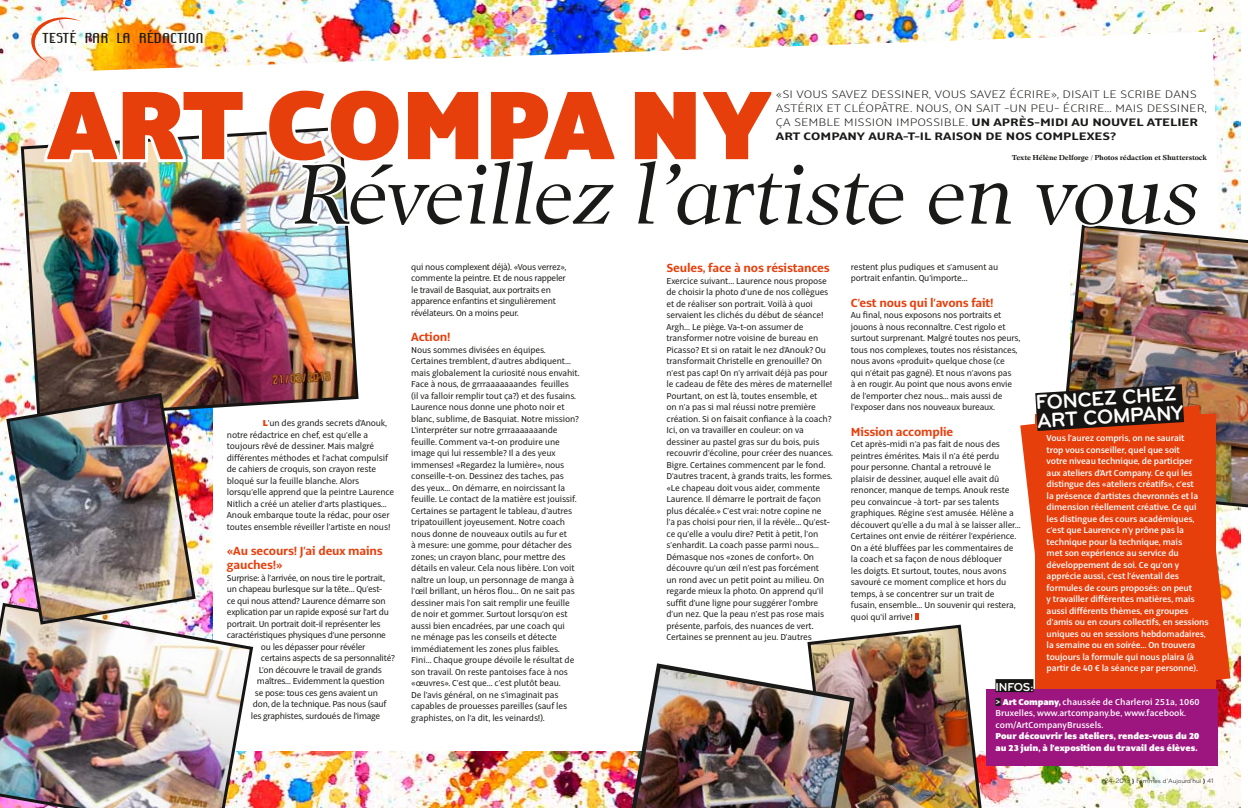
<style>
.page{position:relative;width:1248px;height:808px;background:#fff}
.page>*{position:absolute;margin:0;border:0;box-sizing:border-box;transform-origin:0 0}
.t1{font:900 107px "Alto";color:#e73f0c}
.t2{font:italic 300 88.6px "Adroit URW";color:#1a1a18}
.t3{font:700 21px/18.5px "Bryant Pro";color:#fff}
.t4{font:expanded 14px "Lady Ice";color:#1a1a18}
.t5{font:700 13px/14px "Alto";letter-spacing:-.015em;color:#e73f0c}
.t6{font:200 12px/14px "Alto";color:#1a1a18;scale:1.2 1}
.t7{font:700 12px "Bryant Pro";color:#fff}
.t8{font:9.5px/11.5px "Alto";letter-spacing:-.015em;color:#1a1a18}
.t9{font:600 9.5px/11.5px "Alto";letter-spacing:-.015em;color:#fff}
.t10{font:900 9.5px/11.5px "Alto";color:#fff}
.t11{font:700 7.5px "Adroit URW";letter-spacing:-.03em;color:#1a1a18}
.t12{font:6.5px "Bryant Pro";color:#1a1a18}
.s1{font-weight:700}
.s2{font-weight:900;color:#e73f0c}
.s3{font-weight:900}
</style>
<div class="page">
<img style="left:0;top:0;width:1240px;height:808px">
<svg style="left:69px;top:32px;width:1151px;height:215px"></svg>
<div style="left:213px;top:247px;width:856px;height:504px;background:#fff"></div>
<img style="left:19px;top:125px;width:341px;height:295px">
<svg style="left:31px;top:17px;width:50px;height:45px"></svg>
<svg style="left:41px;top:86px;width:208px;height:81px"></svg>
<img style="left:0;top:601px;width:255px;height:207px">
<img style="left:5px;top:391px;width:192px;height:235px">
<div style="left:776px;top:87px;width:423px;height:13px;background:#fff"></div>
<div style="left:776px;top:101px;width:430px;height:13px;background:#fff"></div>
<div style="left:776px;top:115px;width:425px;height:13px;background:#fff"></div>
<div style="left:776px;top:129px;width:343px;height:13px;background:#fff"></div>
<div style="left:1011px;top:152px;width:195px;height:9px;background:#fff"></div>
<img style="left:1054px;top:222px;width:193px;height:288px">
<svg style="left:263px;top:85px;width:357px;height:144px"></svg>
<svg style="left:629px;top:86px;width:278px;height:144px"></svg>
<svg style="left:924px;top:179px;width:91px;height:49px"></svg>
<svg style="left:1031px;top:179px;width:170px;height:50px"></svg>
<svg style="left:1022px;top:405px;width:208px;height:294px;fill:#e73f0c"></svg>
<svg style="left:1020px;top:373px;width:183px;height:69px"></svg>
<div style="left:985px;top:689px;width:232px;height:77px;background:#9d1680"></div>
<div style="left:995px;top:679px;width:38px;height:13px;background:#161513"></div>
<div style="left:995px;top:698px;width:5px;height:8px;background:#1a1a18"></div>
<img style="left:627px;top:613px;width:360px;height:195px">
<h3 class="t4" style="left:42px;top:29px;width:163px">TESTÉ PAR LA RÉDACTION</h3>
<p class="t6" style="left:776px;top:87px;width:361px">«SI VOUS SAVEZ DESSINER, VOUS SAVEZ ÉCRIRE», DISAIT LE SCRIBE DANS ASTÉRIX ET CLÉOPÂTRE. NOUS, ON SAIT -UN PEU- ÉCRIRE… MAIS DESSINER, ÇA SEM BLE M ISSION IM POSSIBLE. <span class="s1">Un après-midi au nouvel atelier Art Company au ra-t-il raison de nos complexes?</span></p>
<p class="t11" style="left:1011px;top:153px;width:197px">Texte Hélène Delforge / Photos rédaction et Shutterstock</p>
<h1 class="t1" style="left:48px;top:59px;width:724px">Art Compa ny</h1>
<h2 class="t2" style="left:295px;top:144px;width:906px">Réveillez l’artiste en vous</h2>
<p class="t8" style="left:227px;top:417px;width:169px;text-indent:36px"><span class="s2">L</span>’un des grands secrets d’Anouk, notre rédactrice en chef, est qu’elle a toujours rêvé de dessiner. Mais malgré différentes méthodes et l’achat compulsif de cahiers de croquis, son crayon reste bloqué sur la feuille blanche. Alors lorsqu’elle apprend que la peintre Laurence Nitlich a créé un atelier d’arts plastiques… Anouk embarque toute la rédac, pour oser toutes ensemble réveiller l’artiste en nous!</p>
<h3 class="t5" style="left:227px;top:544px;width:157px">«Au secours! J’ai deux mains gauches!»</h3>
<p class="t8" style="left:227px;top:572px;width:160px">Surprise: à l’arrivée, on nous tire le portrait,</p>
<p class="t8" style="left:227px;top:583px;width:157px">un chapeau burlesque sur la tête… Qu’est-</p>
<p class="t8" style="left:227px;top:595px;width:160px">ce qui nous attend? Laurence démarre son</p>
<p class="t8" style="left:227px;top:606px;width:163px">explication par un rapide exposé sur l’art du</p>
<p class="t8" style="left:227px;top:618px;width:155px">portrait. Un portrait doit-il représenter les</p>
<p class="t8" style="left:227px;top:629px;width:161px">caractéristiques physiques d’une personne</p>
<p class="t8" style="left:261px;top:641px;width:106px">ou les dépasser pour révéler</p>
<p class="t8" style="left:261px;top:652px;width:135px">certains aspects de sa personnalité?</p>
<p class="t8" style="left:259px;top:664px;width:125px">L’on découvre le travail de grands</p>
<p class="t8" style="left:257px;top:675px;width:129px">maîtres… Evidemment la question</p>
<p class="t8" style="left:255px;top:687px;width:125px">se pose: tous ces gens avaient un</p>
<p class="t8" style="left:253px;top:698px;width:135px">don, de la technique. Pas nous (sauf</p>
<p class="t8" style="left:251px;top:710px;width:131px">les graphistes, surdoués de l’image</p>
<p class="t8" style="left:411px;top:261px;width:157px">qui nous complexent déjà). «Vous verrez», commente la peintre. Et de nous rappeler le travail de Basquiat, aux portraits en apparence enfantins et singulièrement révélateurs. On a moins peur.</p>
<h3 class="t5" style="left:411px;top:330px;width:41px">Action!</h3>
<p class="t8" style="left:411px;top:344px;width:170px">Nous sommes divisées en équipes.<br>Certaines tremblent, d’autres abdiquent… mais globalement la curiosité nous envahit.<br>Face à nous, de grrraaaaaaandes feuilles<br>(il va falloir remplir tout ça?) et des fusains.<br>Laurence nous donne une photo noir et blanc, sublime, de Basquiat. Notre mission?<br>L’interpréter sur notre grrraaaaaaande feuille. Comment va-t-on produire une image qui lui ressemble? Il a des yeux immenses! «Regardez la lumière», nous conseille-t-on. Dessinez des taches, pas des yeux… On démarre, en noircissant la feuille. Le contact de la matière est jouissif.<br>Certaines se partagent le tableau, d’autres tripatouillent joyeusement. Notre coach nous donne de nouveaux outils au fur et<br>à mesure: une gomme, pour détacher des zones; un crayon blanc, pour mettre des détails en valeur. Cela nous libère. L’on voit naître un loup, un personnage de manga à l’œil brillant, un héros flou… On ne sait pas dessiner mais l’on sait remplir une feuille de noir et gommer. Surtout lorsqu’on est aussi bien encadrées, par une coach qui<br>ne ménage pas les conseils et détecte immédiatement les zones plus faibles.<br>Fini… Chaque groupe dévoile le résultat de son travail. On reste pantoises face à nos «œuvres». C’est que… c’est plutôt beau.<br>De l’avis général, on ne s’imaginait pas capables de prouesses pareilles (sauf les graphistes, on l’a dit, les veinards!).</p>
<h3 class="t5" style="left:666px;top:261px;width:165px">Seules, face à nos résistances</h3>
<p class="t8" style="left:666px;top:275px;width:168px">Exercice suivant… Laurence nous propose de choisir la photo d’une de nos collègues et de réaliser son portrait. Voilà à quoi servaient les clichés du début de séance!<br>Argh… Le piège. Va-t-on assumer de transformer notre voisine de bureau en Picasso? Et si on ratait le nez d’Anouk? Ou transformait Christelle en grenouille? On n’est pas cap! On n’y arrivait déjà pas pour le cadeau de fête des mères de maternelle!<br>Pourtant, on est là, toutes ensemble, et<br>on n’a pas si mal réussi notre première création. Si on faisait confiance à la coach?<br>Ici, on va travailler en couleur: on va dessiner au pastel gras sur du bois, puis recouvrir d’écoline, pour créer des nuances.<br>Bigre. Certaines commencent par le fond.<br>D’autres tracent, à grands traits, les formes. «Le chapeau doit vous aider, commente Laurence. Il démarre le portrait de façon plus décalée.» C’est vrai: notre copine ne<br>l’a pas choisi pour rien, il la révèle… Qu’est&shy;ce qu’elle a voulu dire? Petit à petit, l’on s’enhardit. La coach passe parmi nous… Démasque nos «zones de confort». On découvre qu’un œil n’est pas forcément<br>un rond avec un petit point au milieu. On regarde mieux la photo. On apprend qu’il suffit d’une ligne pour suggérer l’ombre d’un nez. Que la peau n’est pas rose mais présente, parfois, des nuances de vert.<br>Certaines se prennent au jeu. D’autres</p>
<p class="t8" style="left:850px;top:261px;width:149px">restent plus pudiques et s’amusent au portrait enfantin. Qu’importe…</p>
<h3 class="t5" style="left:850px;top:295px;width:144px">C’est nous qui l’avons fait!</h3>
<p class="t8" style="left:850px;top:309px;width:171px">Au final, nous exposons nos portraits et jouons à nous reconnaître. C’est rigolo et surtout surprenant. Malgré toutes nos peurs, tous nos complexes, toutes nos résistances, nous avons «produit» quelque chose (ce<br>qui n’était pas gagné). Et nous n’avons pas<br>à en rougir. Au point que nous avons envie de l’emporter chez nous… mais aussi de l’exposer dans nos nouveaux bureaux.</p>
<h3 class="t5" style="left:850px;top:424px;width:104px">Mission accomplie</h3>
<p class="t8" style="left:850px;top:438px;width:171px">Cet après-midi n’a pas fait de nous des peintres émérites. Mais il n’a été perdu<br>pour personne. Chantal a retrouvé le<br>plaisir de dessiner, auquel elle avait dû renoncer, manque de temps. Anouk reste peu convaincue -à tort- par ses talents graphiques. Régine s’est amusée. Hélène a découvert qu’elle a du mal à se laisser aller… Certaines ont envie de réitérer l’expérience.<br>On a été bluffées par les commentaires de la coach et sa façon de nous débloquer<br>les doigts. Et surtout, toutes, nous avons savouré ce moment complice et hors du temps, à se concentrer sur un trait de fusain, ensemble… Un souvenir qui restera, quoi qu’il arrive!</p>
<h3 class="t3" style="left:1035px;top:392px;width:148px;rotate:-3deg">FONCEZ CHEZ<br>ART COMPA NY</h3>
<p class="t9" style="left:1046px;top:432px;width:164px">Vous l’aurez compris, on ne saurait<br>trop vous conseiller, quel que soit<br>votre niveau technique, de participer aux ateliers d’Art Company. Ce qui les distingue des «ateliers créatifs», c’est<br>la présence d’artistes chevronnés et la dimension réellement créative. Ce qui les distingue des cours académiques, c’est que Laurence n’y prône pas la technique pour la technique, mais<br>met son expérience au service du développement de soi. Ce qu’on y apprécie aussi, c’est l’éventail des formules de cours proposés: on peut<br>y travailler différentes matières, mais aussi différents thèmes, en groupes d’amis ou en cours collectifs, en sessions uniques ou en sessions hebdomadaires, la semaine ou en soirée… On trouvera toujours la formule qui nous plaira (à partir de 40 € la séance par personne).</p>
<p class="t7" style="left:995px;top:679px;width:39px">INFOS:</p>
<p class="t9" style="left:995px;top:696px;width:205px"><span class="s1">&gt;</span> <span class="s3">Art Company,</span> chaussée de Charleroi 251a, 1060<br>Bruxelles, www.artcompany.be, www.facebook. com/ArtCompanyBrussels.</p>
<p class="t10" style="left:995px;top:730px;width:205px">Pour découvrir les ateliers, rendez-vous du 20 au 23 juin, à l’exposition du travail des élèves.</p>
<p class="t12" style="left:1104px;top:777px;width:110px">24-2013 <span class="s1">)</span> Femmes d'Aujourd'hui <span class="s1">)</span> 41</p>
</div>
